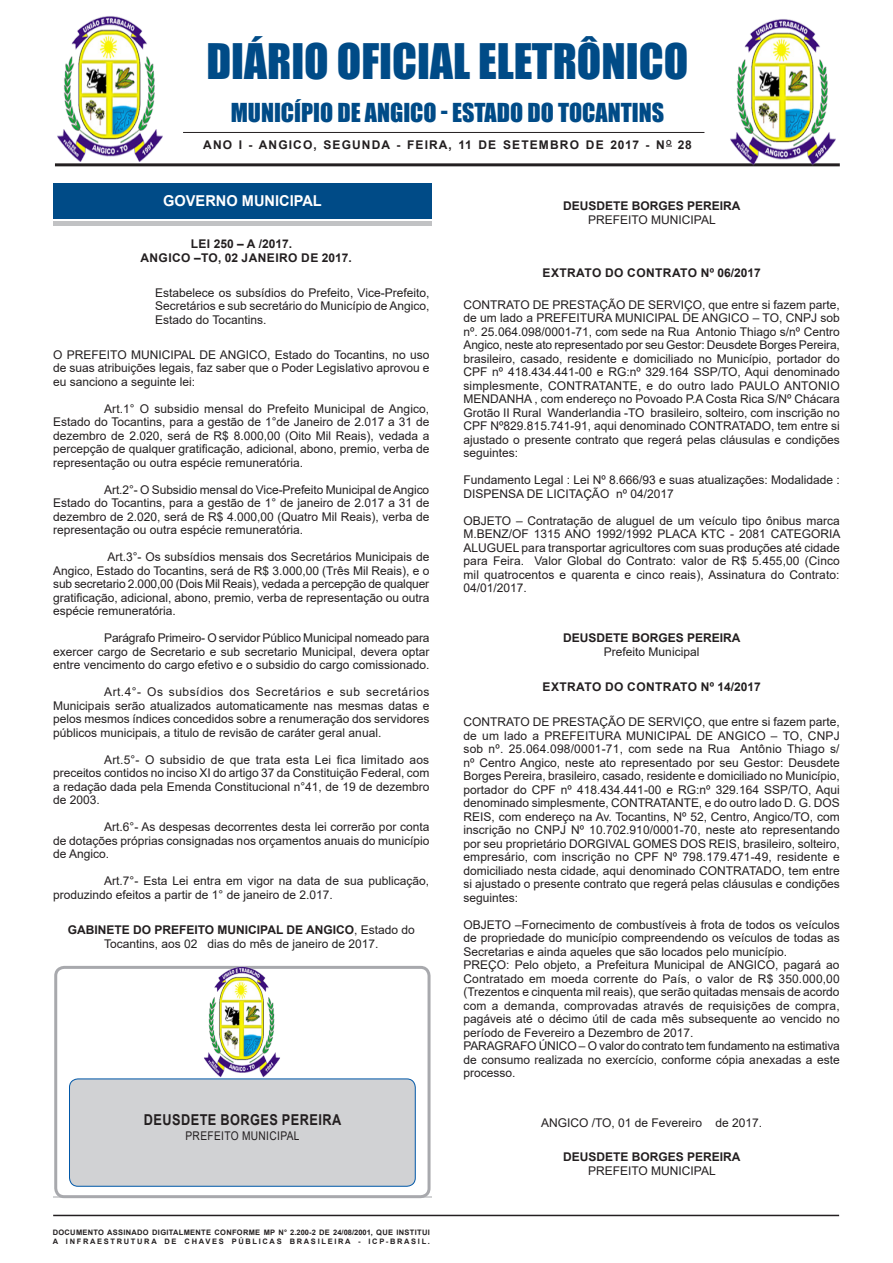
<style>
.page{position:relative;width:893px;height:1263px;background:#fff}
.page>*{position:absolute;margin:0;border:0;box-sizing:border-box;transform-origin:0 0}
.t1{font:45px "Impact";color:#004b87}
.t2{font:24px "Impact";color:#004b87}
.t3{font:700 15px "Arial";letter-spacing:.035em;color:#231f20;scale:.85 1}
.Chancela{font:700 15px "Arial";color:#fff}
.SEM_PARAGRAFO{font:12px/13.5px "Arial";color:#231f20;text-align:justify}
.CORPO_DE_TEXTO{font:12px/13.5px "Arial";color:#231f20;text-align:justify}
.EMENTA{font:12px/13.5px "Arial";color:#231f20;text-align:justify}
.CIDADE{font:700 12px/13.5px "Arial";color:#231f20;text-align:center}
.TITULOS{font:700 12px "Arial";letter-spacing:.035em;color:#231f20}
.NOME{font:700 12px "Arial";color:#231f20}
.CARGO{font:12px "Arial";color:#231f20}
.CIDADE-2{font:700 12px "Arial";letter-spacing:.095em;color:#231f20}
.CIDADE-3{font:12px "Arial";color:#231f20}
.SEM_PARAGRAFO-2{font:12px "Arial";letter-spacing:.035em;color:#231f20;scale:.85 1}
.TITULOS-2{font:700 12px "Arial";color:#231f20}
.t4{font:700 7.5px "Arial";letter-spacing:.04em;color:#231f20}
.t5{font:700 7.5px "Arial";letter-spacing:.225em;color:#231f20}
.s1{font-weight:400}
.s2{font-weight:400;color:#222}
</style>
<div class="page">
<hr style="left:53px;top:1215px;width:786px;height:1px;background:#231f20">
<hr style="left:55px;top:163px;width:785px;height:3px;background:#231f20">
<hr style="left:183px;top:132px;width:521px;height:1px;background:#231f20">
<div style="left:53px;top:189px;width:379px;height:37px;background:#c1c2c4"></div>
<div style="left:53px;top:186px;width:379px;height:35px;background:#fff"></div>
<div style="left:53px;top:184px;width:379px;height:35px;background:#004b87"></div>
<hr style="left:53px;top:1197px;width:379px;height:1px;background:#d1d2d4">
<div style="left:54px;top:966px;width:377px;height:232px;border:3px solid #a8a9ad;border-radius:9px"></div>
<div style="left:70px;top:1079px;width:345px;height:107px;background:#d1d2d4;border-radius:9px"></div>
<div style="left:69px;top:1079px;width:346px;height:107px;border:1px solid #0057a8;border-radius:9px"></div>
<img style="left:57px;top:16px;width:106px;height:146px">
<img style="left:727px;top:19px;width:113px;height:146px">
<img style="left:186px;top:966px;width:113px;height:112px">
<p class="t1" style="left:206px;top:27px;width:483px">DIÁRIO OFICIAL ELETRÔNICO</p>
<p class="t2" style="left:231px;top:94px;width:435px">MUNICÍPIO DE ANGICO - ESTADO DO TOCANTINS</p>
<p class="CIDADE-2" style="left:203px;top:137px;width:490px">ANO I - ANGICO, SEGUNDA - FEIRA, 11 DE SETEMBRO DE 2017 - N<sup>O</sup> 28</p>
<p class="Chancela" style="left:163px;top:190px;width:160px">GOVERNO MUNICIPAL</p>
<p class="TITULOS-2" style="left:191px;top:235px;width:103px">LEI 250 – A /2017.</p>
<p class="TITULOS" style="left:140px;top:249px;width:213px">ANGICO –TO, 02 JANEIRO DE 2017.</p>
<p class="EMENTA" style="left:155px;top:286px;width:276px">Estabelece os subsídios do Prefeito, Vice-Prefeito, Secretários e sub secretário do Município de Angico, Estado do Tocantins.</p>
<p class="SEM_PARAGRAFO" style="left:53px;top:348px;width:378px">O PREFEITO MUNICIPAL DE ANGICO, Estado do Tocantins, no uso de suas atribuições legais, faz saber que o Poder Legislativo aprovou e eu sanciono a seguinte lei:</p>
<p class="CORPO_DE_TEXTO" style="left:53px;top:402px;width:378px;text-indent:51px">Art.1° O subsidio mensal do Prefeito Municipal de Angico, Estado do Tocantins, para a gestão de 1°de Janeiro de 2.017 a 31 de dezembro de 2.020, será de R$ 8.000,00 (Oito Mil Reais), vedada a percepção de qualquer gratificação, adicional, abono, premio, verba de representação ou outra espécie remuneratória.</p>
<p class="CORPO_DE_TEXTO" style="left:53px;top:483px;width:378px;text-indent:51px">Art.2°- O Subsidio mensal do Vice-Prefeito Municipal de Angico Estado do Tocantins, para a gestão de 1° de janeiro de 2.017 a 31 de dezembro de 2.020, será de R$ 4.000,00 (Quatro Mil Reais), verba de representação ou outra espécie remuneratória.</p>
<p class="CORPO_DE_TEXTO" style="left:53px;top:550px;width:378px;text-indent:54px">Art.3°- Os subsídios mensais dos Secretários Municipais de Angico, Estado do Tocantins, será de R$ 3.000,00 (Três Mil Reais), e o sub secretario 2.000,00 (Dois Mil Reais), vedada a percepção de qualquer gratificação, adicional, abono, premio, verba de representação ou outra espécie remuneratória.</p>
<p class="CORPO_DE_TEXTO" style="left:53px;top:631px;width:378px;text-indent:51px">Parágrafo Primeiro- O servidor Público Municipal nomeado para exercer cargo de Secretario e sub secretario Municipal, devera optar entre vencimento do cargo efetivo e o subsidio do cargo comissionado.</p>
<p class="CORPO_DE_TEXTO" style="left:53px;top:685px;width:378px;text-indent:51px">Art.4°- Os subsídios dos Secretários e sub secretários Municipais serão atualizados automaticamente nas mesmas datas e pelos mesmos índices concedidos sobre a renumeração dos servidores públicos municipais, a titulo de revisão de caráter geral anual.</p>
<p class="CORPO_DE_TEXTO" style="left:53px;top:753px;width:378px;text-indent:51px">Art.5°- O subsidio de que trata esta Lei fica limitado aos preceitos contidos no inciso XI do artigo 37 da Constituição Federal, com a redação dada pela Emenda Constitucional n°41, de 19 de dezembro de 2003.</p>
<p class="CORPO_DE_TEXTO" style="left:53px;top:820px;width:378px;text-indent:51px">Art.6°- As despesas decorrentes desta lei correrão por conta de dotações próprias consignadas nos orçamentos anuais do município de Angico.</p>
<p class="CORPO_DE_TEXTO" style="left:53px;top:874px;width:378px;text-indent:51px">Art.7°- Esta Lei entra em vigor na data de sua publicação, produzindo efeitos a partir de 1° de janeiro de 2.017.</p>
<p class="CIDADE" style="left:68px;top:923px;width:348px">GABINETE DO PREFEITO MUNICIPAL DE ANGICO<span class="s1">, Estado do<br>Tocantins, aos</span> <span class="s2">02 dias do mês de janeiro de 2017.</span></p>
<p class="t3" style="left:144px;top:1109px;width:234px">DEUSDETE BORGES PEREIRA</p>
<p class="SEM_PARAGRAFO-2" style="left:185px;top:1127px;width:136px">PREFEITO MUNICIPAL</p>
<p class="t4" style="left:53px;top:1227px;width:379px">DOCUMENTO ASSINADO DIGITALMENTE CONFORME MP N° 2.200-2 DE 24/08/2001, QUE INSTITUI</p>
<p class="t5" style="left:53px;top:1236px;width:379px">A INFRAESTRUTURA DE CHAVES PÚBLICAS BRASILEIRA - ICP-BRASIL.</p>
<p class="NOME" style="left:563px;top:198px;width:179px">DEUSDETE BORGES PEREIRA</p>
<p class="CARGO" style="left:588px;top:211px;width:129px">PREFEITO MUNICIPAL</p>
<p class="TITULOS" style="left:543px;top:265px;width:220px">EXTRATO DO CONTRATO Nº 06/2017</p>
<p class="SEM_PARAGRAFO" style="left:463px;top:298px;width:378px">CONTRATO DE PRESTAÇÃO DE SERVIÇO, que entre si fazem parte, de um lado a PREFEITURA MUNICIPAL DE ANGICO – TO, CNPJ sob nº. 25.064.098/0001-71, com sede na Rua Antonio Thiago s/nº Centro Angico, neste ato representado por seu Gestor: Deusdete Borges Pereira, brasileiro, casado, residente e domiciliado no Município, portador do CPF nº 418.434.441-00 e RG:nº 329.164 SSP/TO, Aqui denominado simplesmente, CONTRATANTE, e do outro lado PAULO ANTONIO MENDANHA , com endereço no Povoado P.A Costa Rica S/Nº Chácara Grotão II Rural Wanderlandia -TO brasileiro, solteiro, com inscrição no CPF Nº829.815.741-91, aqui denominado CONTRATADO, tem entre si ajustado o presente contrato que regerá pelas cláusulas e condições seguintes:</p>
<p class="SEM_PARAGRAFO" style="left:463px;top:473px;width:378px">Fundamento Legal : Lei Nº 8.666/93 e suas atualizações: Modalidade :<br>DISPENSA DE LICITAÇÃO nº 04/2017</p>
<p class="SEM_PARAGRAFO" style="left:463px;top:514px;width:378px">OBJETO – Contratação de aluguel de um veículo tipo ônibus marca M.BENZ/OF 1315 ANO 1992/1992 PLACA KTC - 2081 CATEGORIA ALUGUEL para transportar agricultores com suas produções até cidade para Feira. Valor Global do Contrato: valor de R$ 5.455,00 (Cinco mil quatrocentos e quarenta e cinco reais), Assinatura do Contrato:<br>04/01/2017.</p>
<p class="NOME" style="left:563px;top:630px;width:179px">DEUSDETE BORGES PEREIRA</p>
<p class="CARGO" style="left:604px;top:643px;width:97px">Prefeito Municipal</p>
<p class="TITULOS" style="left:543px;top:678px;width:220px">EXTRATO DO CONTRATO Nº 14/2017</p>
<p class="SEM_PARAGRAFO" style="left:463px;top:715px;width:378px">CONTRATO DE PRESTAÇÃO DE SERVIÇO, que entre si fazem parte, de um lado a PREFEITURA MUNICIPAL DE ANGICO – TO, CNPJ sob nº. 25.064.098/0001-71, com sede na Rua Antônio Thiago s/ nº Centro Angico, neste ato representado por seu Gestor: Deusdete Borges Pereira, brasileiro, casado, residente e domiciliado no Município, portador do CPF nº 418.434.441-00 e RG:nº 329.164 SSP/TO, Aqui denominado simplesmente, CONTRATANTE, e do outro lado D. G. DOS REIS, com endereço na Av. Tocantins, Nº 52, Centro, Angico/TO, com inscrição no CNPJ Nº 10.702.910/0001-70, neste ato representando por seu proprietário DORGIVAL GOMES DOS REIS, brasileiro, solteiro, empresário, com inscrição no CPF Nº 798.179.471-49, residente e domiciliado nesta cidade, aqui denominado CONTRATADO, tem entre si ajustado o presente contrato que regerá pelas cláusulas e condições seguintes:</p>
<p class="SEM_PARAGRAFO" style="left:463px;top:917px;width:378px">OBJETO –Fornecimento de combustíveis à frota de todos os veículos de propriedade do município compreendendo os veículos de todas as Secretarias e ainda aqueles que são locados pelo município.</p>
<p class="SEM_PARAGRAFO" style="left:463px;top:958px;width:378px">PREÇO: Pelo objeto, a Prefeitura Municipal de ANGICO, pagará ao Contratado em moeda corrente do País, o valor de R$ 350.000,00 (Trezentos e cinquenta mil reais), que serão quitadas mensais de acordo com a demanda, comprovadas através de requisições de compra, pagáveis até o décimo útil de cada mês subsequente ao vencido no período de Fevereiro a Dezembro de 2017.</p>
<p class="SEM_PARAGRAFO" style="left:463px;top:1039px;width:378px">PARAGRAFO ÚNICO – O valor do contrato tem fundamento na estimativa de consumo realizada no exercício, conforme cópia anexadas a este processo.</p>
<p class="CIDADE-3" style="left:541px;top:1115px;width:223px">ANGICO /TO, 01 de Fevereiro de 2017.</p>
<p class="NOME" style="left:563px;top:1149px;width:179px">DEUSDETE BORGES PEREIRA</p>
<p class="CARGO" style="left:588px;top:1162px;width:129px">PREFEITO MUNICIPAL</p>
</div>
